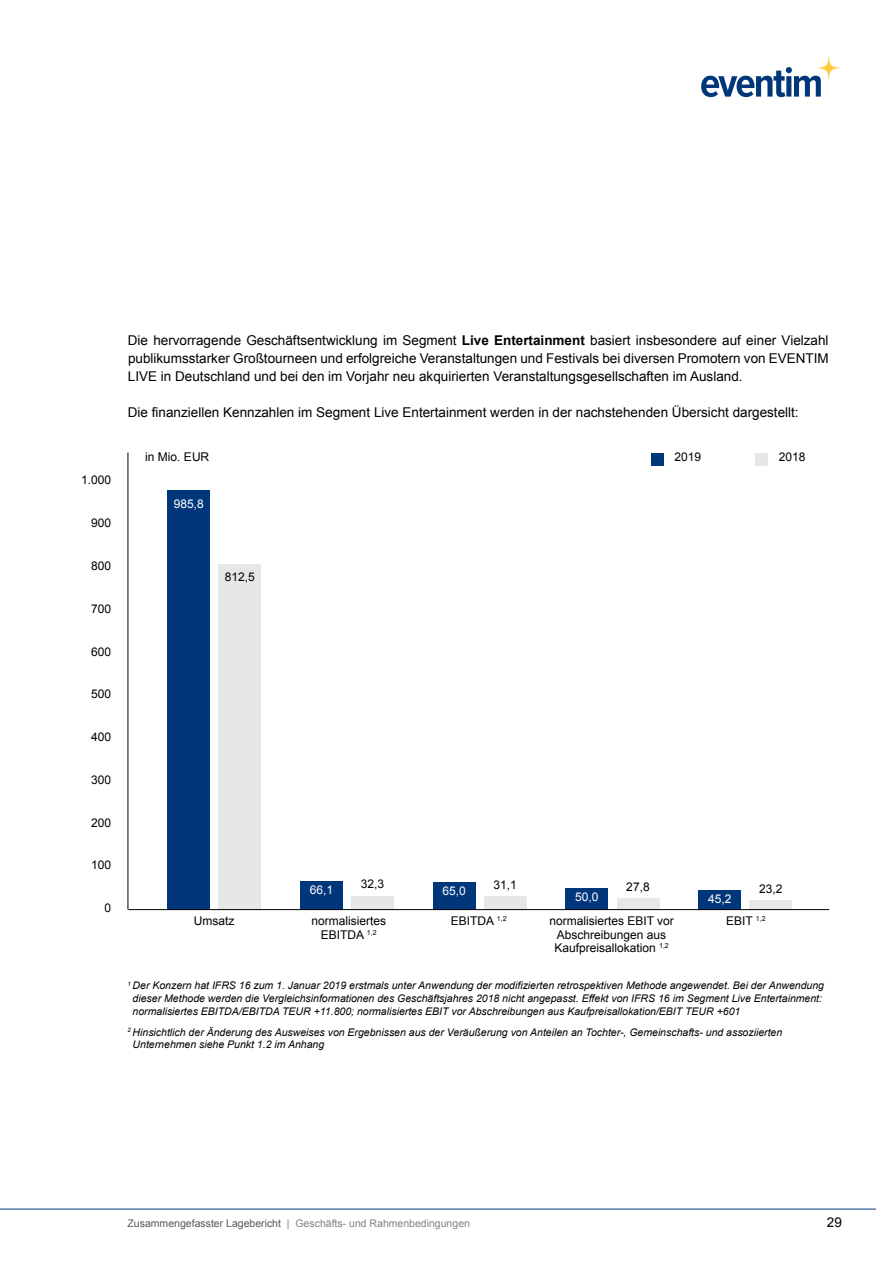
<style>
.page{position:relative;width:893px;height:1263px;background:#fff}
.page>*{position:absolute;margin:0;border:0;box-sizing:border-box;transform-origin:0 0}
.t1{font:13.5px/18px "Arial";color:#000;text-align:justify}
.t2{font:12px/13.5px "Arial";color:#000;text-align:center}
.t3{font:12px "Arial";color:#fff}
.t4{font:italic 10.5px/12.6px "Arial";color:#000}
.t5{font:10.5px "Arial";color:#808285}
.s1{font-weight:700}
.s2{color:#58595b}
</style>
<div class="page">
<hr style="left:0;top:1209px;width:876px;height:1px;background:#00377b">
<svg style="left:701px;top:57px;width:139px;height:40px"></svg>
<div style="left:167px;top:491px;width:43px;height:419px;background:#00377b"></div>
<div style="left:219px;top:564px;width:42px;height:345px;background:#e6e7e8"></div>
<div style="left:433px;top:882px;width:42px;height:27px;background:#00377b"></div>
<div style="left:300px;top:881px;width:43px;height:28px;background:#00377b"></div>
<div style="left:484px;top:896px;width:42px;height:13px;background:#e6e7e8"></div>
<div style="left:351px;top:896px;width:43px;height:13px;background:#e6e7e8"></div>
<div style="left:566px;top:888px;width:42px;height:21px;background:#00377b"></div>
<div style="left:617px;top:898px;width:42px;height:11px;background:#e6e7e8"></div>
<div style="left:698px;top:890px;width:43px;height:19px;background:#00377b"></div>
<div style="left:749px;top:900px;width:43px;height:9px;background:#e6e7e8"></div>
<div style="left:651px;top:453px;width:13px;height:13px;background:#00377b"></div>
<div style="left:755px;top:453px;width:13px;height:13px;background:#e6e7e8"></div>
<hr style="left:128px;top:453px;width:1px;height:456px;background:#000">
<hr style="left:128px;top:909px;width:701px;height:1px;background:#000">
<p class="t2" style="left:81px;top:474px;width:32px">1.000</p>
<p class="t2" style="left:91px;top:516px;width:22px">900</p>
<p class="t2" style="left:91px;top:559px;width:22px">800</p>
<p class="t2" style="left:91px;top:602px;width:22px">700</p>
<p class="t2" style="left:91px;top:645px;width:22px">600</p>
<p class="t2" style="left:91px;top:687px;width:22px">500</p>
<p class="t2" style="left:91px;top:730px;width:22px">400</p>
<p class="t2" style="left:91px;top:773px;width:22px">300</p>
<p class="t2" style="left:91px;top:816px;width:22px">200</p>
<p class="t2" style="left:91px;top:859px;width:22px">100</p>
<p class="t2" style="left:105px;top:901px;width:8px">0</p>
<p class="t1" style="left:128px;top:331px;width:702px">Die hervorragende Geschäftsentwicklung im Segment <span class="s1">Live Entertainment</span> basiert insbesondere auf einer Vielzahl publikumsstarker Großtourneen und erfolgreiche Veranstaltungen und Festivals bei diversen Promotern von EVENTIM LIVE in Deutschland und bei den im Vorjahr neu akquirierten Veranstaltungsgesellschaften im Ausland.</p>
<p class="t1" style="left:128px;top:403px;width:672px">Die finanziellen Kennzahlen im Segment Live Entertainment werden in der nachstehenden Übersicht dargestellt:</p>
<p class="t2" style="left:145px;top:450px;width:66px">in Mio. EUR</p>
<p class="t3" style="left:174px;top:496px;width:32px">985,8</p>
<p class="t2" style="left:225px;top:570px;width:32px">812,5</p>
<p class="t2" style="left:674px;top:451px;width:28px">2019</p>
<p class="t2" style="left:779px;top:451px;width:28px">2018</p>
<p class="t2" style="left:361px;top:877px;width:25px">32,3</p>
<p class="t2" style="left:494px;top:878px;width:25px">31,1</p>
<p class="t3" style="left:310px;top:882px;width:25px">66,1</p>
<p class="t3" style="left:443px;top:883px;width:25px">65,0</p>
<p class="t3" style="left:575px;top:889px;width:25px">50,0</p>
<p class="t2" style="left:626px;top:880px;width:25px">27,8</p>
<p class="t3" style="left:708px;top:891px;width:25px">45,2</p>
<p class="t2" style="left:759px;top:883px;width:25px">23,2</p>
<p class="t2" style="left:451px;top:914px;width:57px">EBITDA <sup>1,2</sup></p>
<p class="t2" style="left:726px;top:914px;width:41px">EBIT <sup>1,2</sup></p>
<p class="t2" style="left:194px;top:914px;width:42px">Umsatz</p>
<p class="t2" style="left:311px;top:914px;width:76px">normalisiertes<br>EBITDA <sup>1,2</sup></p>
<p class="t2" style="left:549px;top:914px;width:126px">normalisiertes EBIT vor<br>Abschreibungen aus<br>Kaufpreisallokation <sup>1,2</sup></p>
<p class="t4" style="left:133px;top:979px;width:693px;text-indent:-5px"><sup>1</sup> Der Konzern hat IFRS 16 zum 1. Januar 2019 erstmals unter Anwendung der modifizierten retrospektiven Methode angewendet. Bei der Anwendung dieser Methode werden die Vergleichsinformationen des Geschäftsjahres 2018 nicht angepasst. Effekt von IFRS 16 im Segment Live Entertainment: normalisiertes EBITDA/EBITDA TEUR +11.800; normalisiertes EBIT vor Abschreibungen aus Kaufpreisallokation/EBIT TEUR +601</p>
<p class="t4" style="left:133px;top:1026px;width:651px;text-indent:-5px"><sup>2</sup> Hinsichtlich der Änderung des Ausweises von Ergebnissen aus der Veräußerung von Anteilen an Tochter-, Gemeinschafts- und assoziierten<br>Unternehmen siehe Punkt 1.2 im Anhang</p>
<p class="t5" style="left:128px;top:1216px;width:344px"><span class="s2">Zusammengefasster Lagebericht</span> | Geschäfts- und Rahmenbedingungen</p>
<p class="t1" style="left:827px;top:1213px;width:17px">29</p>
</div>
